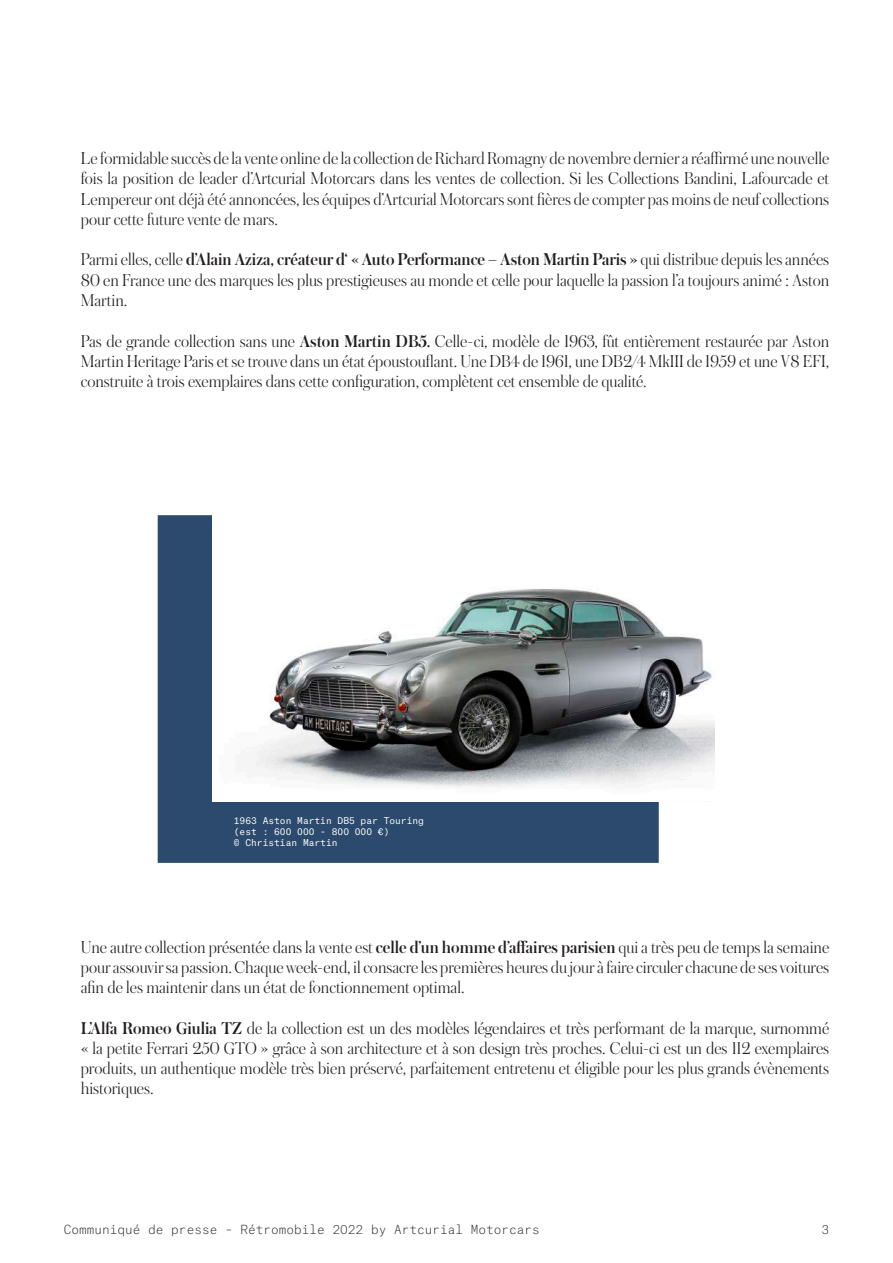
<style>
.page{position:relative;width:893px;height:1263px;background:#fff}
.page>*{position:absolute;margin:0;border:0;box-sizing:border-box;transform-origin:0 0}
.t1{font:300 18px/20.2px "Austin Artcurial";color:#231f20;text-align:justify}
.t2{font:100 12px "Atlas Typewriter";color:#231f20}
.t3{font:9px/10.8px "Atlas Typewriter";color:#fff}
.s1{font-weight:500}
</style>
<div class="page">
<div style="left:158px;top:515px;width:501px;height:348px;background:#2b4a6d;border:2px solid #2b4a6d"></div>
<img style="left:213px;top:515px;width:501px;height:286px">
<p class="t1" style="left:81px;top:147px;width:750px">Le formidable succès de la vente online de la collection de Richard Romagny de novembre dernier a réaffirmé une nouvelle fois la position de leader d’Artcurial Motorcars dans les ventes de collection. Si les Collections Bandini, Lafourcade et Lempereur ont déjà été annoncées, les équipes d’Artcurial Motorcars sont fières de compter pas moins de neuf collections pour cette future vente de mars.</p>
<p class="t1" style="left:81px;top:249px;width:750px">Parmi elles, celle <span class="s1">d’Alain Aziza, créateur d‘ « Auto Performance – Aston Martin Paris »</span> qui distribue depuis les années 80 en France une des marques les plus prestigieuses au monde et celle pour laquelle la passion l’a toujours animé : Aston Martin.</p>
<p class="t1" style="left:81px;top:330px;width:750px">Pas de grande collection sans une <span class="s1">Aston Martin DB5.</span> Celle-ci, modèle de 1963, fût entièrement restaurée par Aston Martin Heritage Paris et se trouve dans un état époustouflant. Une DB4 de 1961, une DB2/4 MkIII de 1959 et une V8 EFI, construite à trois exemplaires dans cette configuration, complètent cet ensemble de qualité.</p>
<p class="t3" style="left:234px;top:815px;width:192px">1963 Aston Martin DB5 par Touring (est : 600 000 - 800 000 €)<br>© Christian Martin</p>
<p class="t1" style="left:81px;top:936px;width:750px">Une autre collection présentée dans la vente est <span class="s1">celle d’un homme d’affaires parisien</span> qui a très peu de temps la semaine pour assouvir sa passion. Chaque week-end, il consacre les premières heures du jour à faire circuler chacune de ses voitures afin de les maintenir dans un état de fonctionnement optimal.</p>
<p class="t1" style="left:81px;top:1017px;width:750px"><span class="s1">L’Alfa Romeo Giulia TZ</span> de la collection est un des modèles légendaires et très performant de la marque, surnommé « la petite Ferrari 250 GTO » grâce à son architecture et à son design très proches. Celui-ci est un des 112 exemplaires produits, un authentique modèle très bien préservé, parfaitement entretenu et éligible pour les plus grands évènements historiques.</p>
<p class="t2" style="left:64px;top:1219px;width:478px">Communiqué de presse – Rétromobile 2022 by Artcurial Motorcars</p>
<p class="t2" style="left:821px;top:1219px;width:9px">3</p>
</div>
